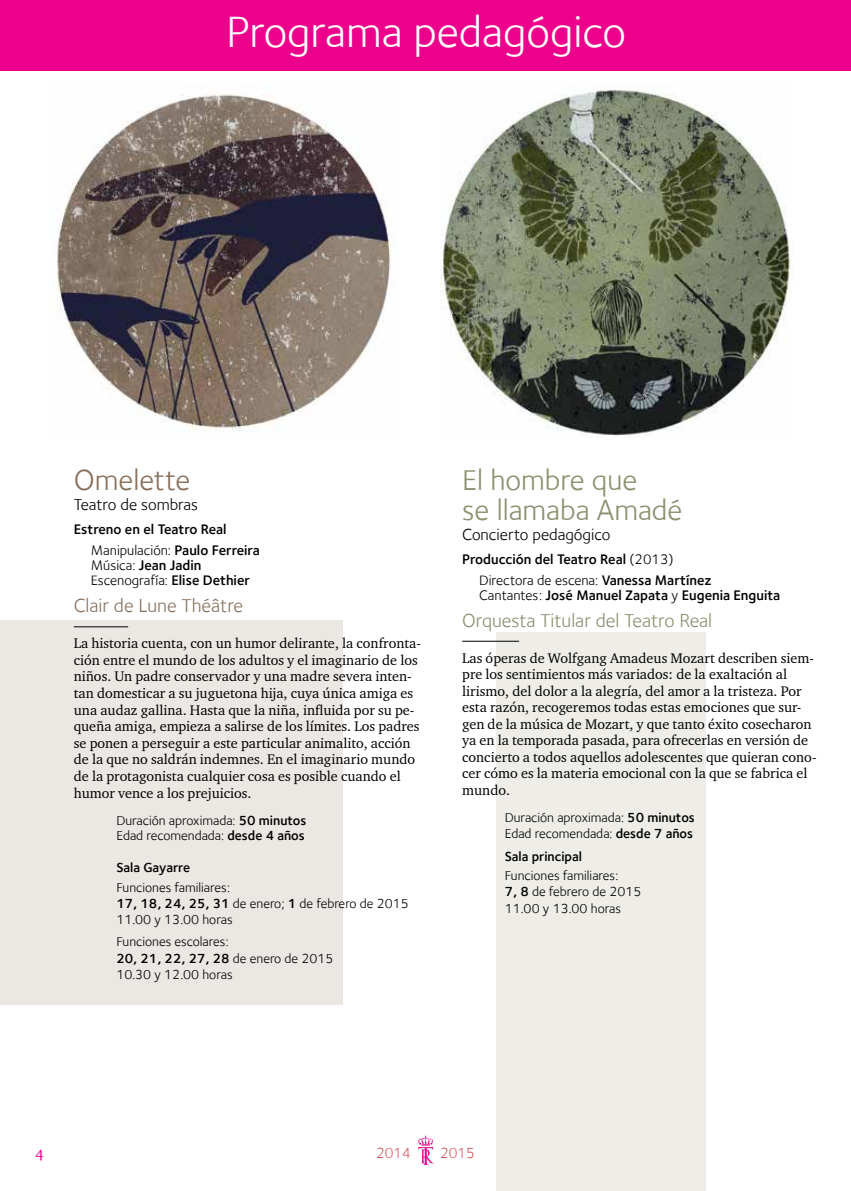
<style>
.page{position:relative;width:851px;height:1191px;background:#fff}
.page>*{position:absolute;margin:0;border:0;box-sizing:border-box;transform-origin:0 0}
.t1{font:45px "Foundry Sterling";color:#fff}
.t2{font:30px/30px "Foundry Sterling";color:#88916f}
.t3{font:30px "Foundry Sterling";color:#87715d}
.t4{font:19.5px "Foundry Sterling";color:#88916f}
.t5{font:19.5px "Foundry Sterling";color:#87715d}
.t6{font:16.5px "Foundry Sterling";color:#000}
.t7{font:16.5px "Charter ITC Std";color:#ec008c}
.t8{font:300 15px "Foundry Sterling";color:#c9252c}
.t9{font:14.25px/16.5px "Charter ITC Std";color:#000}
.t10{font:600 14.25px/21px "Foundry Sterling";color:#000}
.t11{font:13.5px/16.2px "Foundry Sterling";color:#000}
.t12{font:600 13.5px "Foundry Sterling";color:#000}
.s1{font-weight:400}
.s2{font-weight:600}
</style>
<div class="page">
<div style="left:496px;top:632px;width:210px;height:559px;background:#eeede8"></div>
<div style="left:0;top:619px;width:342px;height:385px;background:#ebe7e3"></div>
<svg style="left:418px;top:1135px;width:16px;height:30px"></svg>
<div style="left:0;top:0;width:850px;height:70px;background:#ec008c"></div>
<hr style="left:74px;top:626px;width:54px;height:1px;background:#000">
<hr style="left:462px;top:641px;width:57px;height:1px;background:#000">
<img style="left:57px;top:94px;width:336px;height:338px">
<img style="left:441px;top:85px;width:352px;height:353px">
<h1 class="t1" style="left:226px;top:6px;width:401px">Programa pedagógico</h1>
<h2 class="t3" style="left:74px;top:463px;width:118px">Omelette</h2>
<p class="t6" style="left:74px;top:495px;width:126px">Teatro de sombras</p>
<p class="t10" style="left:91px;top:519px;width:170px;text-indent:-17px">Estreno en el Teatro Real<br><span class="s1">Manipulación:</span> Paulo Ferreira</p>
<p class="t10" style="left:91px;top:558px;width:161px;line-height:15px"><span class="s1">Música:</span> Jean Jadin<br><span class="s1">Escenografía:</span> Elise Dethier</p>
<h3 class="t5" style="left:74px;top:594px;width:171px">Clair de Lune Théâtre</h3>
<p class="t9" style="left:74px;top:635px;width:349px">La historia cuenta, con un humor delirante, la confronta&shy;ción entre el mundo de los adultos y el imaginario de los niños. Un padre conservador y una madre severa inten&shy;tan domesticar a su juguetona hija, cuya única amiga es una audaz gallina. Hasta que la niña, influida por su pe&shy;queña amiga, empieza a salirse de los límites. Los padres se ponen a perseguir a este particular animalito, acción de la que no saldrán indemnes. En el imaginario mundo de la protagonista cualquier cosa es posible cuando el humor vence a los prejuicios.</p>
<p class="t11" style="left:116px;top:812px;width:192px;line-height:15px">Duración aproximada: <span class="s2">50 minutos<br></span>Edad recomendada: <span class="s2">desde 4 años</span></p>
<p class="t12" style="left:116px;top:859px;width:75px">Sala Gayarre</p>
<p class="t11" style="left:116px;top:878px;width:294px">Funciones familiares:<br><span class="s2">17, 18, 24, 25, 31</span> de enero; <span class="s2">1</span> de febrero de 2015<br>11.00 y 13.00 horas</p>
<p class="t11" style="left:116px;top:933px;width:219px">Funciones escolares:<br><span class="s2">20, 21, 22, 27, 28</span> de enero de 2015<br>10.30 y 12.00 horas</p>
<h2 class="t2" style="left:462px;top:465px;width:222px">El hombre que<br>se llamaba Amadé</h2>
<p class="t6" style="left:462px;top:525px;width:150px">Concierto pedagógico</p>
<p class="t10" style="left:479px;top:548px;width:234px;text-indent:-17px">Producción del Teatro Real <span class="s1">(2013)<br>Directora de escena:</span> Vanessa Martínez</p>
<p class="t10" style="left:479px;top:584px;width:302px"><span class="s1">Cantantes:</span> José Manuel Zapata <span class="s1">y</span> Eugenia Enguita</p>
<h3 class="t4" style="left:462px;top:609px;width:251px">Orquesta Titular del Teatro Real</h3>
<p class="t9" style="left:462px;top:649px;width:356px">Las óperas de Wolfgang Amadeus Mozart describen siem&shy;pre los sentimientos más variados: de la exaltación al lirismo, del dolor a la alegría, del amor a la tristeza. Por esta razón, recogeremos todas estas emociones que sur&shy;gen de la música de Mozart, y que tanto éxito cosecharon ya en la temporada pasada, para ofrecerlas en versión de concierto a todos aquellos adolescentes que quieran cono&shy;cer cómo es la materia emocional con la que se fabrica el mundo.</p>
<p class="t11" style="left:504px;top:809px;width:192px">Duración aproximada: <span class="s2">50 minutos<br></span>Edad recomendada: <span class="s2">desde 7 años</span></p>
<p class="t12" style="left:504px;top:848px;width:79px">Sala principal</p>
<p class="t11" style="left:504px;top:867px;width:138px">Funciones familiares:<br><span class="s2">7, 8</span> de febrero de 2015<br>11.00 y 13.00 horas</p>
<p class="t7" style="left:35px;top:1142px;width:11px">4</p>
<p class="t8" style="left:376px;top:1144px;width:36px">2014</p>
<p class="t8" style="left:440px;top:1144px;width:36px">2015</p>
</div>
